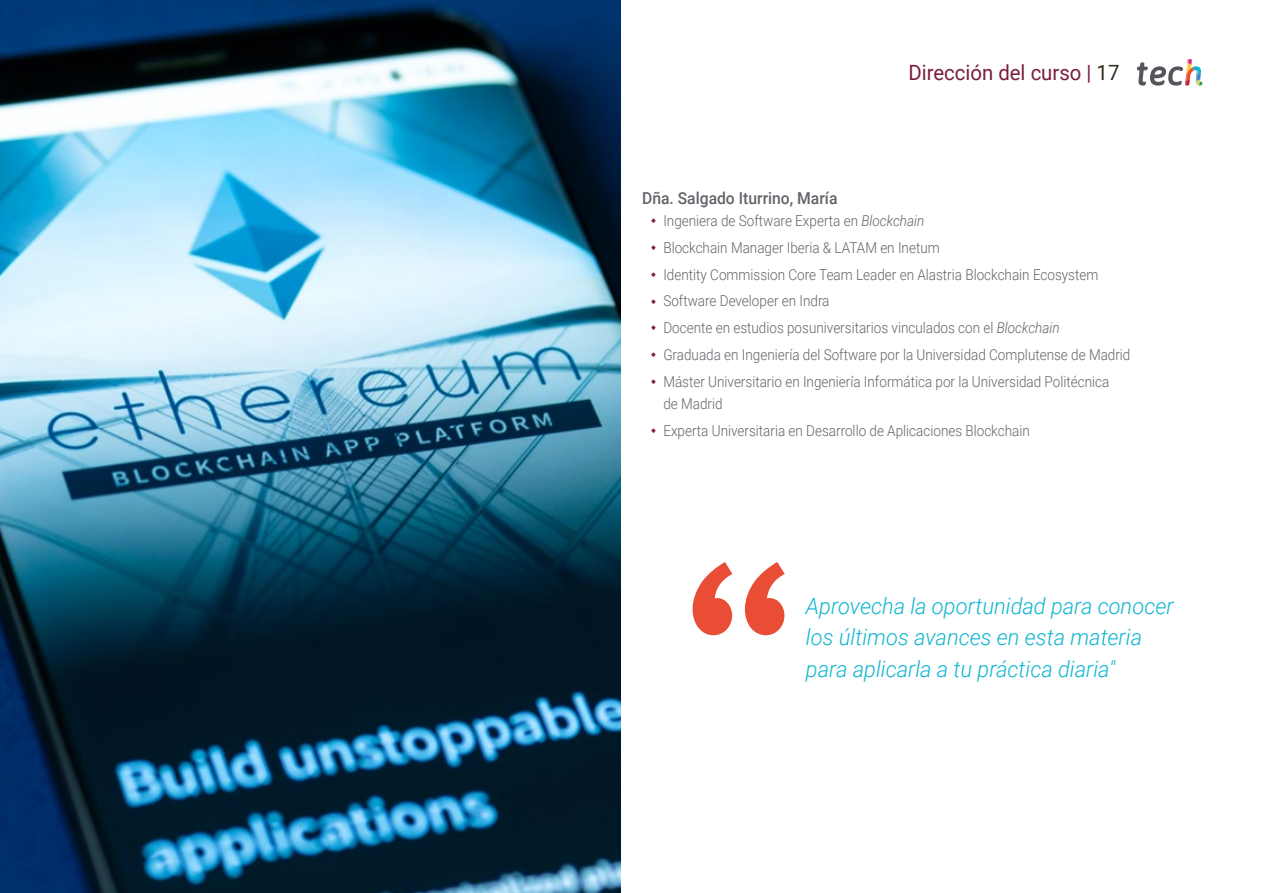
<style>
.page{position:relative;width:1263px;height:893px;background:#fff}
.page>*{position:absolute;margin:0;border:0;box-sizing:border-box;transform-origin:0 0}
.t1{font:italic 300 22.5px/31.5px "Roboto";color:#0fb6cf}
.t2{font:21px "Roboto";color:#791e3c}
.t3{font:500 16.5px "Roboto";color:#61646a;scale:.95 1}
.t4{font:300 15px/26.7px "Roboto";color:#61646a;scale:.9 1}
.s1{color:#312e20}
.s2{font-style:italic}
</style>
<div class="page">
<svg style="left:1137px;top:59px;width:65px;height:27px"></svg>
<img style="left:0;top:0;width:621px;height:893px">
<svg style="left:692px;top:562px;width:93px;height:73px"></svg>
<h2 class="t2" style="left:908px;top:57px;width:213px">Dirección del curso | <span class="s1">17</span></h2>
<p class="t3" style="left:642px;top:186px;width:207px">Dña. Salgado Iturrino, María</p>
<p class="t4" style="left:663px;top:207px;width:520px">Ingeniera de Software Experta en <span class="s2">Blockchain<br></span>Blockchain Manager Iberia &amp; LATAM en Inetum<br>Identity Commission Core Team Leader en Alastria Blockchain Ecosystem Software Developer en Indra<br>Docente en estudios posuniversitarios vinculados con el <span class="s2">Blockchain<br></span>Graduada en Ingeniería del Software por la Universidad Complutense de Madrid Máster Universitario en Ingeniería Informática por la Universidad Politécnica</p>
<p class="t4" style="left:663px;top:390px;width:409px">de Madrid<br>Experta Universitaria en Desarrollo de Aplicaciones Blockchain</p>
<h1 class="t1" style="left:806px;top:589px;width:369px">Aprovecha la oportunidad para conocer los últimos avances en esta materia para aplicarla a tu práctica diaria"</h1>
</div>
